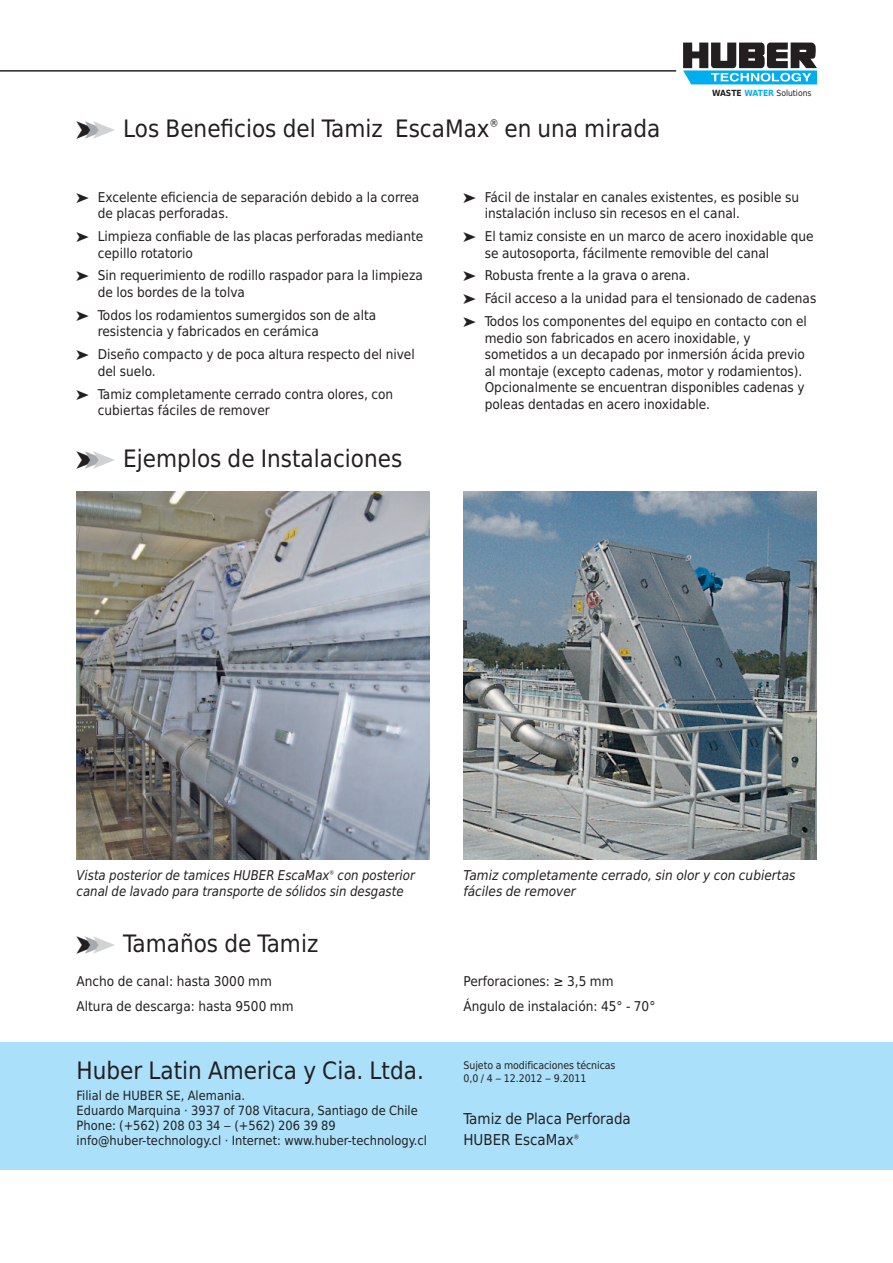
<style>
.page{position:relative;width:893px;height:1263px;background:#fff}
.page>*{position:absolute;margin:0;border:0;box-sizing:border-box;transform-origin:0 0}
.t1{font:24px "Huber Tec";color:#231f20}
.t2{font:15px/21px "Huber Tec";color:#231f20}
.t3{font:13.5px/16.5px "Huber Tec";color:#231f20}
.t4{font:italic 13.5px/16.5px "Huber Tec";color:#231f20}
.t5{font:12.75px/15px "Huber Tec";color:#231f20}
.t6{font:10.5px/13.5px "Huber Tec";letter-spacing:-.005em;color:#231f20}
.t7{font:8.55px "Huber Tec";color:#231f20}
.s1{color:#a8a9ad}
.s2{color:#d1d2d4}
.s3{font-weight:700}
.s4{font-weight:700;color:#00aeef}
</style>
<div class="page">
<svg style="left:683px;top:43px;width:134px;height:41px"></svg>
<hr style="left:0;top:71px;width:676px;height:1px;background:#231f20">
<div style="left:0;top:1042px;width:893px;height:127px;background:#aae0f9"></div>
<img style="left:77px;top:491px;width:352px;height:368px">
<img style="left:463px;top:491px;width:353px;height:368px">
<h1 class="t1" style="left:77px;top:115px;width:585px">➤<span class="s1">➤</span><span class="s2">➤</span> Los Beneficios del Tamiz EscaMax<sup>®</sup> en una mirada</h1>
<p class="t7" style="left:712px;top:86px;width:101px"><span class="s3">WASTE</span> <span class="s4">WATER</span> Solutions</p>
<p class="t3" style="left:98px;top:189px;width:323px;text-indent:-21px">➤ Excelente eficiencia de separación debido a la correa de placas perforadas.</p>
<p class="t3" style="left:98px;top:228px;width:327px;text-indent:-21px">➤ Limpieza confiable de las placas perforadas mediante cepillo rotatorio</p>
<p class="t3" style="left:98px;top:267px;width:327px;text-indent:-21px">➤ Sin requerimiento de rodillo raspador para la limpieza de los bordes de la tolva</p>
<p class="t3" style="left:98px;top:307px;width:280px;text-indent:-21px">➤ Todos los rodamientos sumergidos son de alta resistencia y fabricados en cerámica</p>
<p class="t3" style="left:98px;top:346px;width:318px;text-indent:-21px">➤ Diseño compacto y de poca altura respecto del nivel del suelo.</p>
<p class="t3" style="left:98px;top:386px;width:297px;text-indent:-21px">➤ Tamiz completamente cerrado contra olores, con cubiertas fáciles de remover</p>
<h1 class="t1" style="left:77px;top:444px;width:327px">➤<span class="s1">➤</span><span class="s2">➤</span> Ejemplos de Instalaciones</h1>
<p class="t3" style="left:485px;top:189px;width:316px;text-indent:-21px">➤ Fácil de instalar en canales existentes, es posible su instalación incluso sin recesos en el canal.</p>
<p class="t3" style="left:485px;top:228px;width:330px;text-indent:-21px">➤ El tamiz consiste en un marco de acero inoxidable que se autosoporta, fácilmente removible del canal</p>
<p class="t3" style="left:463px;top:264px;width:354px;line-height:23px">➤ Robusta frente a la grava o arena.<br>➤ Fácil acceso a la unidad para el tensionado de cadenas ➤ Todos los componentes del equipo en contacto con el</p>
<p class="t3" style="left:485px;top:330px;width:322px">medio son fabricados en acero inoxidable, y sometidos a un decapado por inmersión ácida previo al montaje (excepto cadenas, motor y rodamientos).<br>Opcionalmente se encuentran disponibles cadenas y poleas dentadas en acero inoxidable.</p>
<p class="t4" style="left:77px;top:867px;width:340px">Vista posterior de tamices HUBER EscaMax<sup>®</sup> con posterior canal de lavado para transporte de sólidos sin desgaste</p>
<p class="t4" style="left:463px;top:867px;width:333px">Tamiz completamente cerrado, sin olor y con cubiertas fáciles de remover</p>
<h1 class="t1" style="left:77px;top:929px;width:243px">➤<span class="s1">➤</span><span class="s2">➤</span> Tamaños de Tamiz</h1>
<p class="t3" style="left:77px;top:969px;width:218px;line-height:24.5px">Ancho de canal: hasta 3000 mm<br>Altura de descarga: hasta 9500 mm</p>
<p class="t3" style="left:463px;top:969px;width:193px;line-height:24.5px">Perforaciones: ≥ 3,5 mm<br>Ángulo de instalación: 45° - 70°</p>
<h1 class="t1" style="left:77px;top:1057px;width:349px">Huber Latin America y Cia. Ltda.</h1>
<p class="t5" style="left:77px;top:1088px;width:352px">Filial de HUBER SE, Alemania.<br>Eduardo Marquina · 3937 of 708 Vitacura, Santiago de Chile Phone: (+562) 208 03 34 – (+562) 206 39 89 info@huber-technology.cl · Internet: www.huber-technology.cl</p>
<p class="t6" style="left:463px;top:1058px;width:154px">Sujeto a modificaciones técnicas<br>0,0 / 4 – 12.2012 – 9.2011</p>
<p class="t2" style="left:463px;top:1109px;width:169px">Tamiz de Placa Perforada<br>HUBER EscaMax<sup>®</sup></p>
</div>
